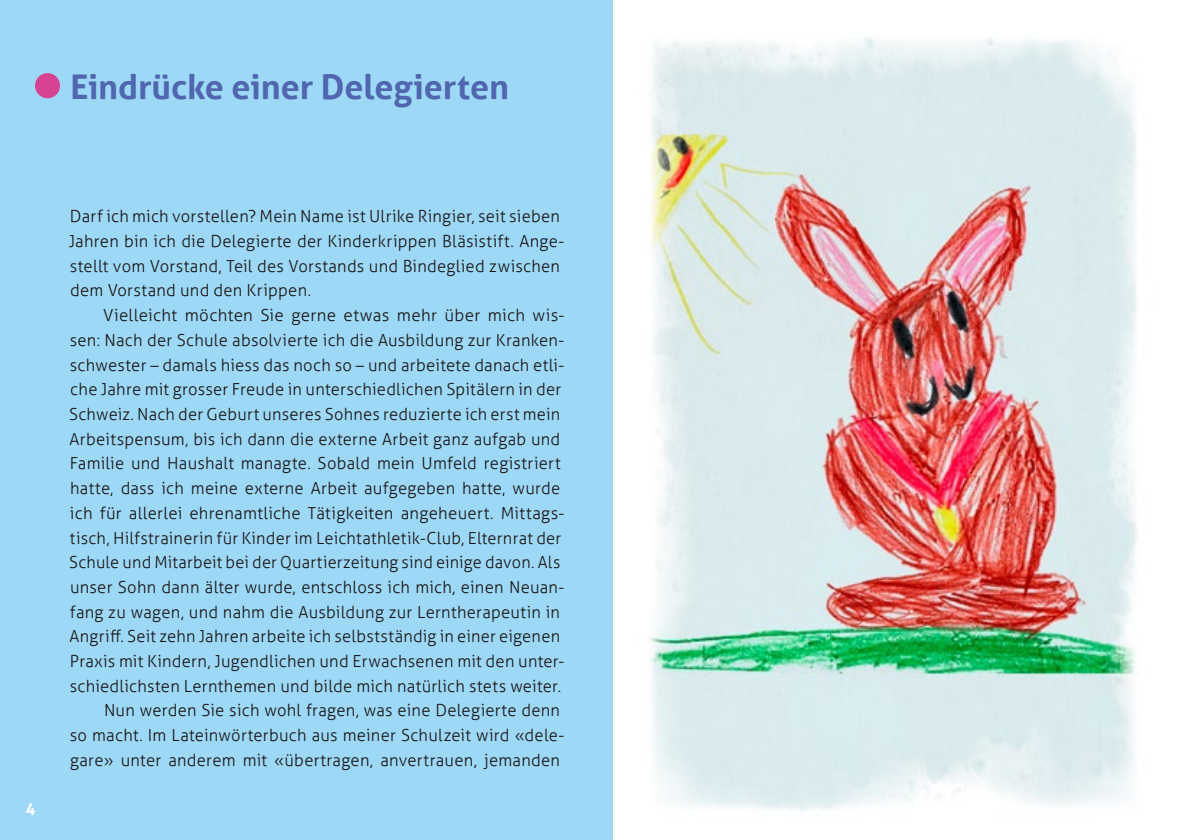
<style>
.page{position:relative;width:1191px;height:840px;background:#fff}
.page>*{position:absolute;margin:0;border:0;box-sizing:border-box;transform-origin:0 0}
.Titel_1{font:700 34px "Aller";letter-spacing:-.005em;color:#5066ae}
.Body_Einzug{font:300 16.6px/24.6px "Aller";letter-spacing:.015em;color:#181716}
.Body{font:300 16.6px/24.6px "Aller";letter-spacing:.015em;color:#181716}
.t1{font:700 16.6px "Aller";color:#fff}
</style>
<div class="page">
<div style="left:0;top:0;width:1191px;height:839px;background:#9ed8f7"></div>
<div style="left:35px;top:73px;width:25px;height:25px;background:#d54392;border-radius:50%"></div>
<div style="left:613px;top:0;width:578px;height:839px;background:#fff"></div>
<img style="left:650px;top:37px;width:487px;height:773px">
<p class="Titel_1" style="left:70px;top:66px;width:440px">Eindrücke einer Delegierten</p>
<p class="t1" style="left:25px;top:798px;width:11px">4</p>
<p class="Body" style="left:69px;top:204px;width:497px">Darf ich mich vorstellen? Mein Name ist Ulrike Ringier, seit sieben Jahren bin ich die Delegierte der Kinderkrippen Bläsistift. Ange&shy;stellt vom Vorstand, Teil des Vorstands und Bindeglied zwischen dem Vorstand und den Krippen.</p>
<p class="Body_Einzug" style="left:69px;top:303px;width:497px;text-indent:34px">Vielleicht möchten Sie gerne etwas mehr über mich wis&shy;sen: Nach der Schule absolvierte ich die Ausbildung zur Kranken&shy;schwester – damals hiess das noch so – und arbeitete danach etli&shy;che Jahre mit grosser Freude in unterschiedlichen Spitälern in der Schweiz. Nach der Geburt unseres Sohnes reduzierte ich erst mein Arbeitspensum, bis ich dann die externe Arbeit ganz aufgab und Familie und Haushalt managte. Sobald mein Umfeld registriert hatte, dass ich meine externe Arbeit aufgegeben hatte, wurde ich für allerlei ehrenamtliche Tätigkeiten angeheuert. Mittags&shy;tisch, Hilfstrainerin für Kinder im Leichtathletik-Club, Elternrat der Schule und Mitarbeit bei der Quartierzeitung sind einige davon. Als unser Sohn dann älter wurde, entschloss ich mich, einen Neuan&shy;fang zu wagen, und nahm die Ausbildung zur Lerntherapeutin in Angriff. Seit zehn Jahren arbeite ich selbstständig in einer eigenen Praxis mit Kindern, Jugendlichen und Erwachsenen mit den unter&shy;schiedlichsten Lernthemen und bilde mich natürlich stets weiter.</p>
<p class="Body_Einzug" style="left:70px;top:698px;width:496px;text-indent:34px">Nun werden Sie sich wohl fragen, was eine Delegierte denn so macht. Im Lateinwörterbuch aus meiner Schulzeit wird «dele&shy;gare» unter anderem mit «übertragen, anvertrauen, jemanden</p>
</div>
